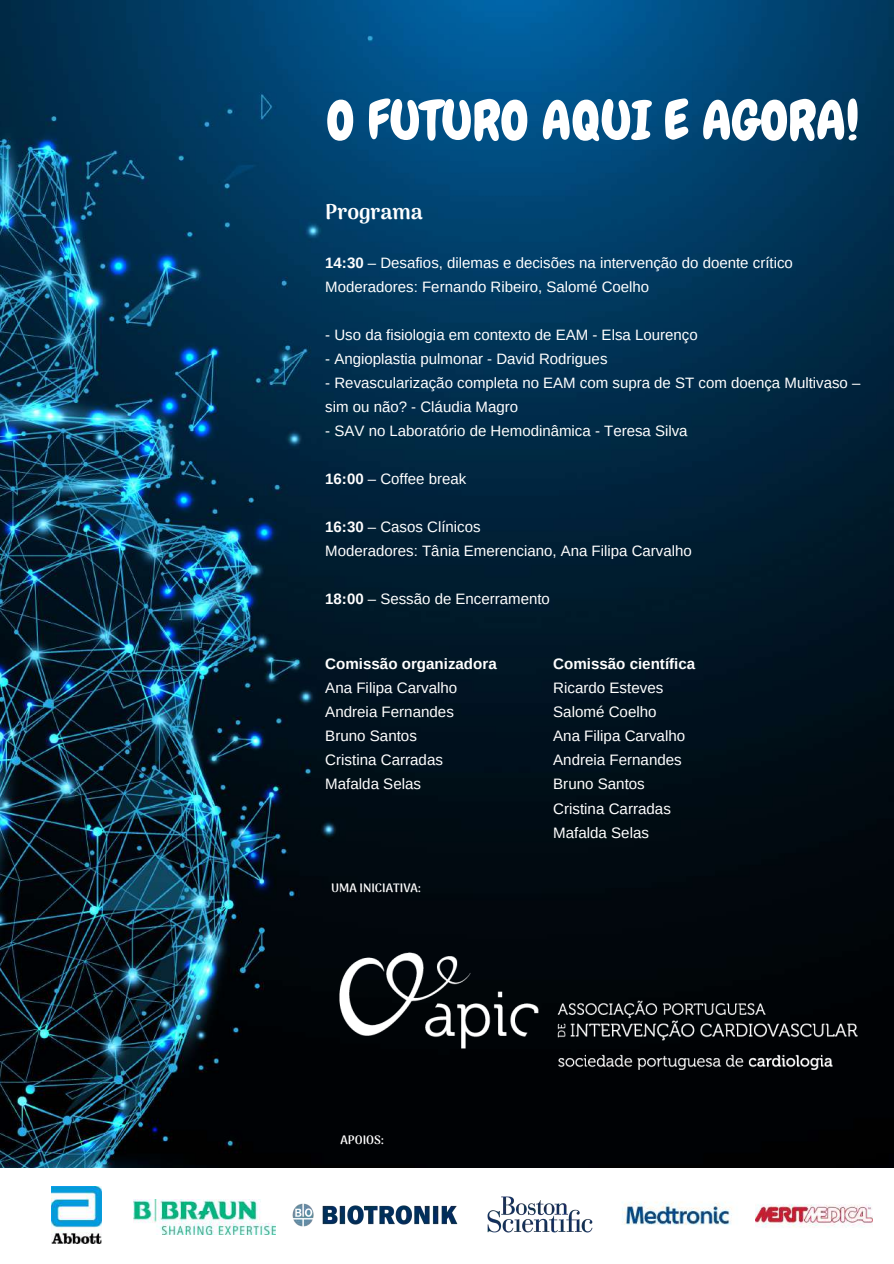
<style>
.page{position:relative;width:894px;height:1264px;background:#fff}
.page>*{position:absolute;margin:0;border:0;box-sizing:border-box;transform-origin:0 0}
.t1{font:54px "Chewy";color:#fff}
.t2{font:900 21px "Arima Madurai";color:#fff}
.t3{font:15.15px/24.2px "Arimo";color:#fff}
.t4{font:700 15.15px "Arimo";color:#fff}
.t5{font:15px/24px "Arimo";color:#fff}
.t6{font:800 12px "Arima Madurai";color:#fff}
.s1{font-weight:700}
</style>
<div class="page">
<img style="left:0;top:0;width:893px;height:1168px">
<img style="left:326px;top:816px;width:546px;height:352px">
<img style="left:487px;top:1196px;width:105px;height:36px">
<img style="left:622px;top:1201px;width:110px;height:24px">
<img style="left:51px;top:1186px;width:51px;height:57px">
<img style="left:133px;top:1199px;width:142px;height:35px">
<img style="left:755px;top:1204px;width:117px;height:24px">
<img style="left:292px;top:1203px;width:165px;height:23px">
<h1 class="t1" style="left:326px;top:86px;width:534px">O FUTURO AQUI E AGORA!</h1>
<h2 class="t2" style="left:325px;top:199px;width:99px">Programa</h2>
<p class="t5" style="left:325px;top:250px;width:469px"><span class="s1">14:30</span> – Desafios, dilemas e decisões na intervenção do doente crítico<br>Moderadores: Fernando Ribeiro, Salomé Coelho</p>
<p class="t5" style="left:325px;top:322px;width:374px">- Uso da fisiologia em contexto de EAM - Elsa Lourenço</p>
<p class="t5" style="left:325px;top:346px;width:283px">- Angioplastia pulmonar - David Rodrigues</p>
<p class="t5" style="left:325px;top:370px;width:536px">- Revascularização completa no EAM com supra de ST com doença Multivaso – sim ou não? - Cláudia Magro</p>
<p class="t5" style="left:325px;top:418px;width:364px">- SAV no Laboratório de Hemodinâmica - Teresa Silva</p>
<p class="t5" style="left:325px;top:466px;width:143px"><span class="s1">16:00</span> – Coffee break</p>
<p class="t5" style="left:325px;top:514px;width:368px"><span class="s1">16:30</span> – Casos Clínicos<br>Moderadores: Tânia Emerenciano, Ana Filipa Carvalho</p>
<p class="t5" style="left:325px;top:586px;width:226px"><span class="s1">18:00</span> – Sessão de Encerramento</p>
<p class="t4" style="left:325px;top:655px;width:173px">Comissão organizadora</p>
<p class="t3" style="left:325px;top:675px;width:133px">Ana Filipa Carvalho<br>Andreia Fernandes<br>Bruno Santos<br>Cristina Carradas<br>Mafalda Selas</p>
<p class="t6" style="left:331px;top:881px;width:91px">UMA INICIATIVA:</p>
<p class="t4" style="left:553px;top:655px;width:143px">Comissão científica</p>
<p class="t3" style="left:553px;top:675px;width:133px">Ricardo Esteves<br>Salomé Coelho<br>Ana Filipa Carvalho<br>Andreia Fernandes<br>Bruno Santos<br>Cristina Carradas<br>Mafalda Selas</p>
<p class="t6" style="left:340px;top:1132px;width:45px">APOIOS:</p>
</div>
